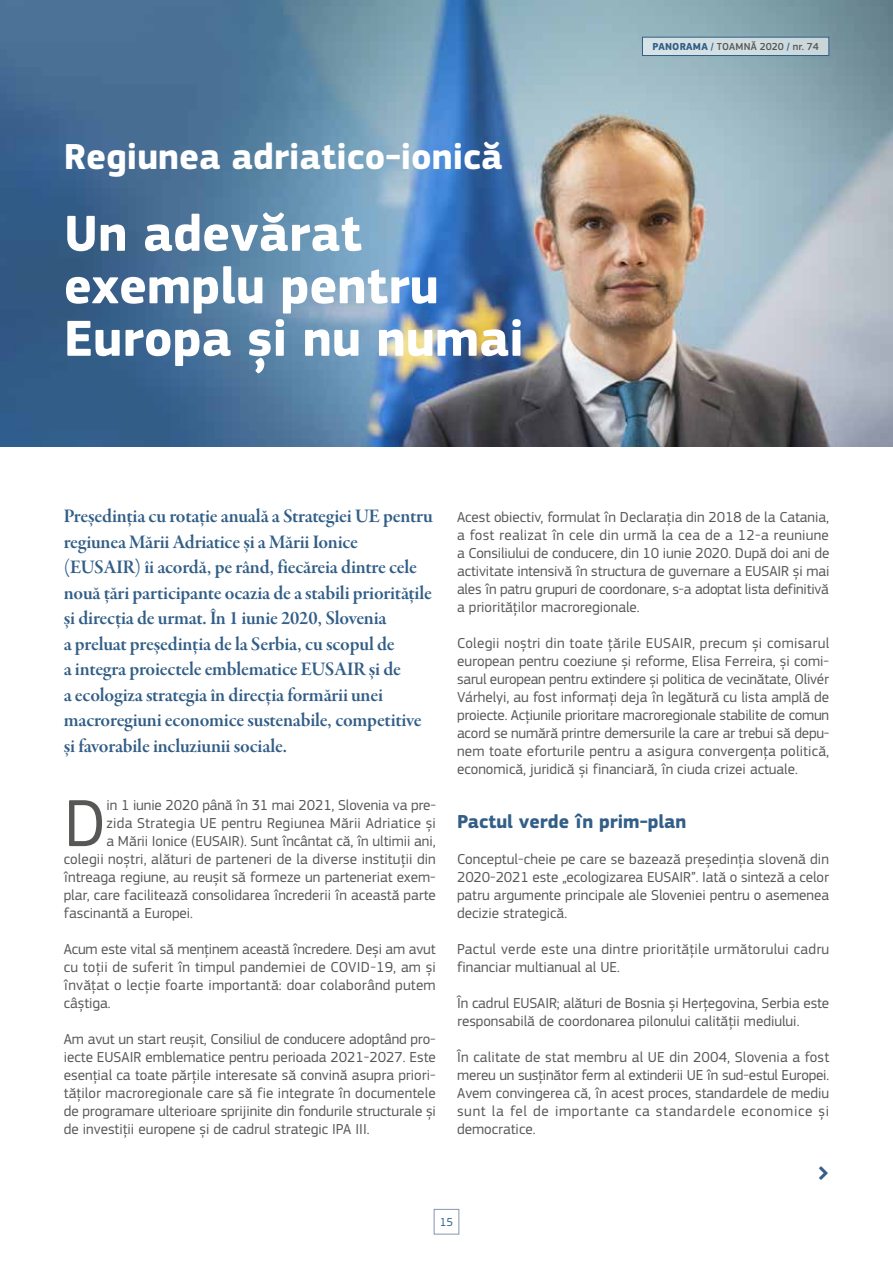
<style>
.page{position:relative;width:893px;height:1263px;background:#fff}
.page>*{position:absolute;margin:0;border:0;box-sizing:border-box;transform-origin:0 0}
.t1{font:69.3px "EC Square Sans Pro";color:#575756}
.t2{font:700 52.5px/52.5px "EC Square Sans Pro";color:#fff}
.t3{font:700 37.5px "EC Square Sans Pro";color:#fff}
.t4{font:19.5px/25.5px "Garamond Premr Pro Smbd Subh";letter-spacing:-.01em;color:#325e87}
.t5{font:700 19.5px "EC Square Sans Pro";color:#325e87}
.t6{font:15px/18px "EC Square Sans Pro";color:#575756;text-align:justify}
.t7{font:12px "EC Square Sans Pro";color:#325e87}
.t8{font:500 10.5px "EC Square Sans Pro";color:#575756}
.s1{font-weight:700;color:#325e87}
.s2{color:#325e87}
</style>
<div class="page">
<div style="left:434px;top:1209px;width:25px;height:25px;border:1px solid #8796b3"></div>
<img style="left:0;top:0;width:893px;height:446px">
<div style="left:642px;top:37px;width:187px;height:19px;background:#d1dee1"></div>
<div style="left:642px;top:37px;width:187px;height:19px;border:1px solid #325e87"></div>
<h3 class="t3" style="left:64px;top:134px;width:440px">Regiunea adriatico-ionică</h3>
<h2 class="t2" style="left:64px;top:209px;width:462px">Un adevărat exemplu pentru<br>Europa și nu numai</h2>
<p class="t8" style="left:652px;top:41px;width:168px"><span class="s1">PANORAMA</span> <span class="s2">/</span> TOAMNĂ 2020 <span class="s2">/</span> nr. 74</p>
<p class="t4" style="left:64px;top:504px;width:371px">Președinția cu rotație anuală a Strategiei UE pentru regiunea Mării Adriatice și a Mării Ionice (EUSAIR) îi acordă, pe rând, fiecăreia dintre cele nouă țări participante ocazia de a stabili prioritățile și direcția de urmat. În 1 iunie 2020, Slovenia<br>a preluat președinția de la Serbia, cu scopul de<br>a integra proiectele emblematice EUSAIR și de<br>a ecologiza strategia în direcția formării unei macroregiuni economice sustenabile, competitive și favorabile incluziunii sociale.</p>
<h1 class="t1" style="left:64px;top:783px;width:44px">D</h1>
<p class="t6" style="left:107px;top:796px;width:331px">in 1 iunie 2020 până în 31 mai 2021, Slovenia va pre-</p>
<p class="t6" style="left:107px;top:814px;width:331px">zida Strategia UE pentru Regiunea Mării Adriatice și</p>
<p class="t6" style="left:107px;top:832px;width:331px">a Mării Ionice (EUSAIR). Sunt încântat că, în ultimii ani,</p>
<p class="t6" style="left:64px;top:850px;width:374px">colegii noștri, alături de parteneri de la diverse instituții din</p>
<p class="t6" style="left:64px;top:868px;width:374px">întreaga regiune, au reușit să formeze un parteneriat exem-</p>
<p class="t6" style="left:64px;top:886px;width:374px">plar, care facilitează consolidarea încrederii în această parte</p>
<p class="t6" style="left:64px;top:904px;width:131px">fascinantă a Europei.</p>
<p class="t6" style="left:64px;top:940px;width:374px">Acum este vital să menținem această încredere. Deși am avut cu toții de suferit în timpul pandemiei de COVID-19, am și învățat o lecție foarte importantă: doar colaborând putem câștiga.</p>
<p class="t6" style="left:64px;top:1030px;width:374px">Am avut un start reușit, Consiliul de conducere adoptând pro&shy;iecte EUSAIR emblematice pentru perioada 2021-2027. Este esențial ca toate părțile interesate să convină asupra priori&shy;tăților macroregionale care să fie integrate în documentele de programare ulterioare sprijinite din fondurile structurale și de investiții europene și de cadrul strategic IPA III.</p>
<p class="t6" style="left:457px;top:508px;width:374px">Acest obiectiv, formulat în Declarația din 2018 de la Catania, a fost realizat în cele din urmă la cea de a 12-a reuniune a Consiliului de conducere, din 10 iunie 2020. După doi ani de activitate intensivă în structura de guvernare a EUSAIR și mai ales în patru grupuri de coordonare, s-a adoptat lista definitivă a priorităților macroregionale.</p>
<p class="t6" style="left:457px;top:634px;width:374px">Colegii noștri din toate țările EUSAIR, precum și comisarul european pentru coeziune și reforme, Elisa Ferreira, și comi&shy;sarul european pentru extindere și politica de vecinătate, Olivér Várhelyi, au fost informați deja în legătură cu lista amplă de proiecte. Acțiunile prioritare macroregionale stabilite de comun acord se numără printre demersurile la care ar trebui să depu&shy;nem toate eforturile pentru a asigura convergența politică, economică, juridică și financiară, în ciuda crizei actuale.</p>
<h3 class="t5" style="left:457px;top:810px;width:231px">Pactul verde în prim-plan</h3>
<p class="t6" style="left:457px;top:850px;width:374px">Conceptul-cheie pe care se bazează președinția slovenă din 2020-2021 este „ecologizarea EUSAIR”. Iată o sinteză a celor patru argumente principale ale Sloveniei pentru o asemenea decizie strategică.</p>
<p class="t6" style="left:457px;top:940px;width:374px">Pactul verde este una dintre prioritățile următorului cadru financiar multianual al UE.</p>
<p class="t6" style="left:457px;top:994px;width:374px">În cadrul EUSAIR; alături de Bosnia și Herțegovina, Serbia este responsabilă de coordonarea pilonului calității mediului.</p>
<p class="t6" style="left:457px;top:1048px;width:374px">În calitate de stat membru al UE din 2004, Slovenia a fost mereu un susținător ferm al extinderii UE în sud-estul Europei.<br>Avem convingerea că, în acest proces, standardele de mediu sunt la fel de importante ca standardele economice și democratice.</p>
<p class="t7" style="left:440px;top:1215px;width:15px">15</p>
</div>
